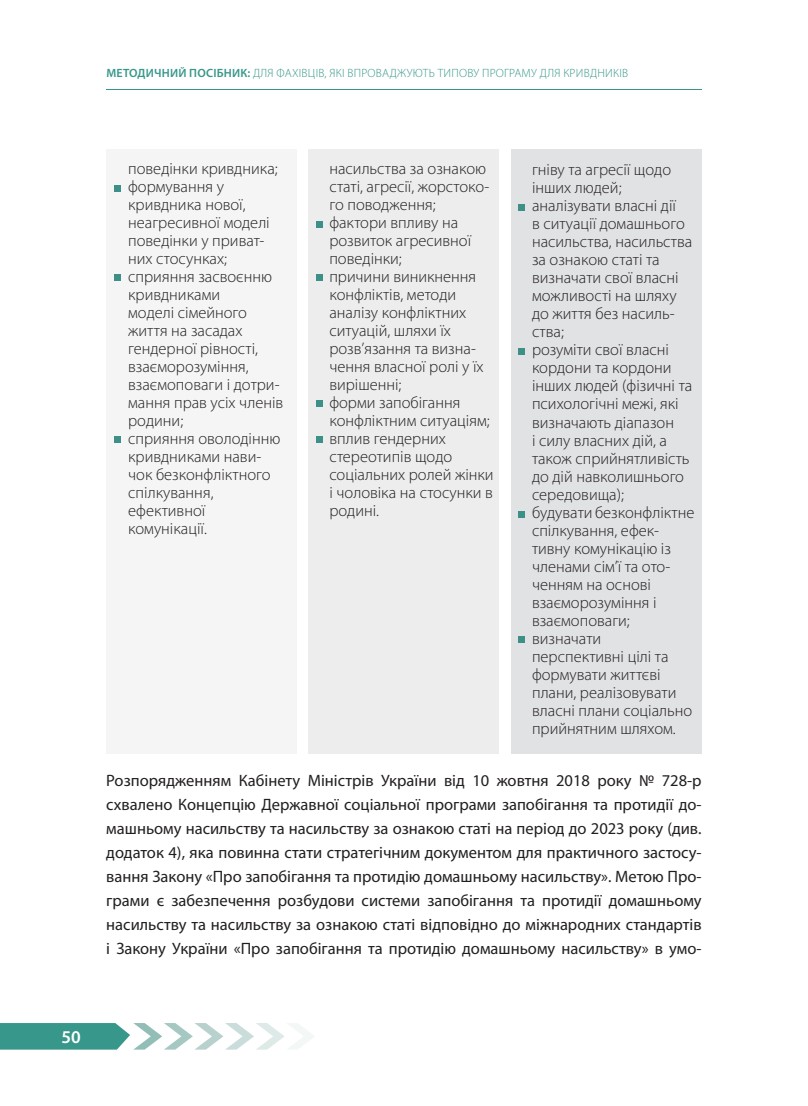
<style>
.page{position:relative;width:808px;height:1106px;background:#fff}
.page>*{position:absolute;margin:0;border:0;box-sizing:border-box;transform-origin:0 0}
.t1{font:600 18px "Myriad Pro";color:#fff}
.t2{font:300 16.5px/18px "Myriad Pro";color:#231f20}
.t3{font:16.5px/24px "Myriad Pro";color:#231f20;text-align:justify}
.t4{font:300 12px "Myriad Pro";letter-spacing:.02em;color:#37978a}
.s1{font-weight:600}
</style>
<div class="page">
<svg style="left:0;top:1023px;width:314px;height:26px"></svg>
<hr style="left:106px;top:89px;width:596px;height:1px;background:#37978a">
<div style="left:106px;top:149px;width:190px;height:604px;background:#f5f5f6"></div>
<div style="left:308px;top:149px;width:191px;height:604px;background:#ededee"></div>
<div style="left:511px;top:149px;width:191px;height:604px;background:#e1e2e4"></div>
<div style="left:518px;top:204px;width:6px;height:7px;background:#3d9087"></div>
<div style="left:115px;top:185px;width:6px;height:7px;background:#3d9087"></div>
<div style="left:115px;top:274px;width:6px;height:7px;background:#3d9087"></div>
<div style="left:115px;top:436px;width:6px;height:7px;background:#3d9087"></div>
<div style="left:316px;top:221px;width:6px;height:7px;background:#3d9087"></div>
<div style="left:316px;top:274px;width:6px;height:7px;background:#3d9087"></div>
<div style="left:316px;top:400px;width:6px;height:7px;background:#3d9087"></div>
<svg style="left:316px;top:436px;width:6px;height:6px"></svg>
<div style="left:518px;top:348px;width:6px;height:7px;background:#3d9087"></div>
<svg style="left:518px;top:511px;width:6px;height:6px"></svg>
<svg style="left:518px;top:636px;width:6px;height:6px"></svg>
<p class="t4" style="left:106px;top:66px;width:523px"><span class="s1">Методичний посібник:</span> для фахівців, які впроваджують Типову програму для кривдників</p>
<p class="t2" style="left:128px;top:159px;width:157px">поведінки кривдника; формування у кривдника нової, неагресивної моделі поведінки у приват&shy;них стосунках; сприяння засвоєнню кривдниками<br>моделі сімейного життя на засадах гендерної рівності, взаєморозуміння, взаємоповаги і дотри&shy;мання прав усіх членів родини;<br>сприяння оволодінню кривдниками нави&shy;чок безконфліктного спілкування, ефективної комунікації.</p>
<p class="t2" style="left:329px;top:159px;width:166px">насильства за ознакою статі, агресії, жорстоко&shy;го поводження; фактори впливу на розвиток агресивної поведінки;<br>причини виникнення конфліктів, методи аналізу конфліктних ситуацій, шляхи їх розв’язання та визна&shy;чення власної ролі у їх вирішенні;<br>форми запобігання конфліктним ситуаціям; вплив гендерних стереотипів щодо соціальних ролей жінки і чоловіка на стосунки в родині.</p>
<p class="t2" style="left:532px;top:161px;width:164px">гніву та агресії щодо інших людей; аналізувати власні дії<br>в ситуації домашнього насильства, насильства за ознакою статі та визначати свої власні можливості на шляху до життя без насиль&shy;ства;<br>розуміти свої власні кордони та кордони інших людей (фізичні та психологічні межі, які визначають діапазон<br>і силу власних дій, а також сприйнятливість до дій навколишнього середовища);<br>будувати безконфліктне спілкування, ефек&shy;тивну комунікацію із членами сім’ї та ото&shy;ченням на основі взаєморозуміння і взаємоповаги; визначати перспективні цілі та формувати життєві плани, реалізовувати власні плани соціально прийнятним шляхом.</p>
<p class="t3" style="left:106px;top:768px;width:597px">Розпорядженням Кабінету Міністрів України від 10 жовтня 2018 року № 728-р схвалено Концепцію Державної соціальної програми запобігання та протидії до&shy;машньому насильству та насильству за ознакою статі на період до 2023 року (див. додаток 4), яка повинна стати стратегічним документом для практичного застосу&shy;вання Закону «Про запобігання та протидію домашньому насильству». Метою Про&shy;грами є забезпечення розбудови системи запобігання та протидії домашньому насильству та насильству за ознакою статі відповідно до міжнародних стандартів і Закону України «Про запобігання та протидію домашньому насильству» в умо-</p>
<p class="t1" style="left:62px;top:1026px;width:21px">50</p>
</div>
